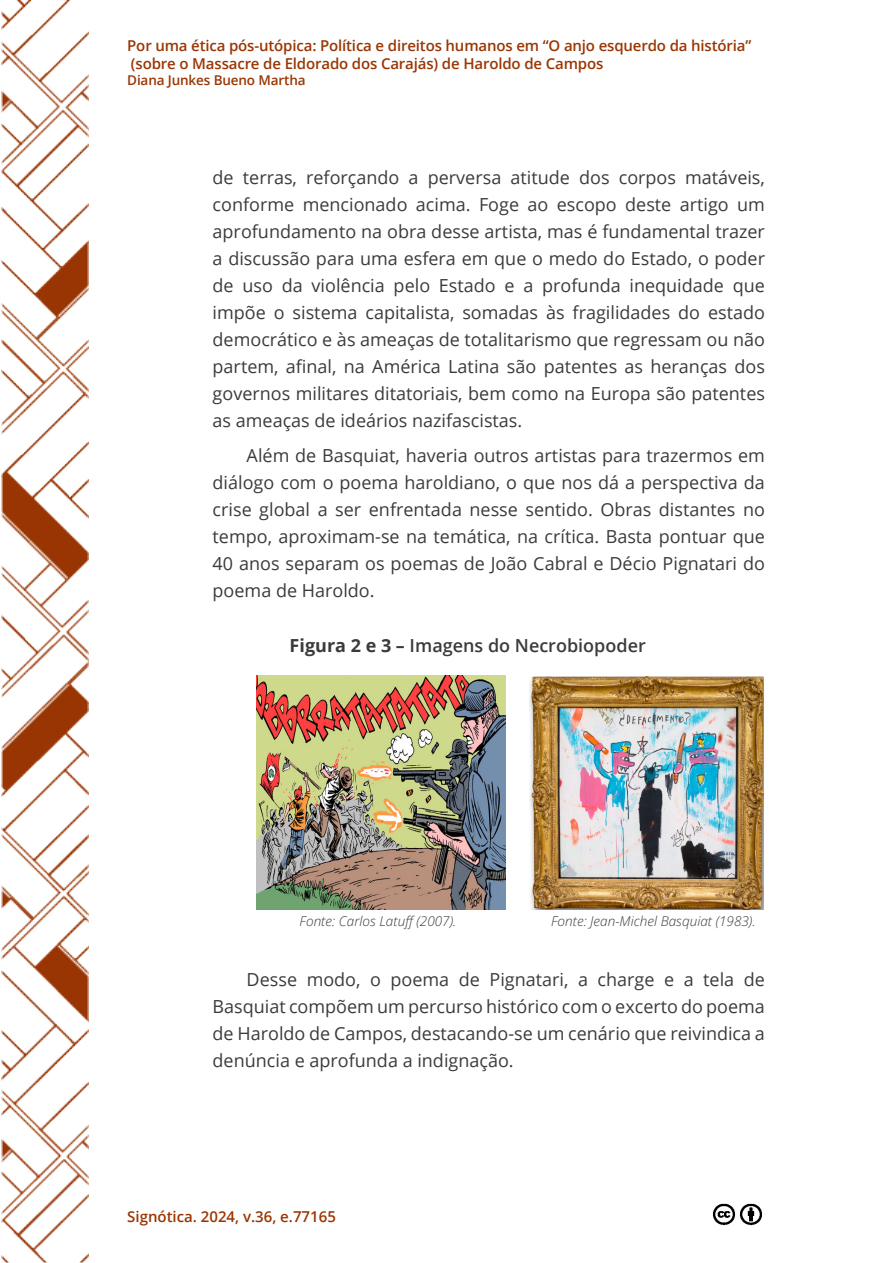
<style>
.page{position:relative;width:893px;height:1263px;background:#fff}
.page>*{position:absolute;margin:0;border:0;box-sizing:border-box;transform-origin:0 0}
.t1{font:18px/27px "Open Sans";color:#3c3b3b;text-align:justify}
.t2{font:600 18px "Open Sans";color:#3c3b3b}
.t3{font:600 15px/18px "Open Sans";letter-spacing:-.01em;color:#993603}
.t4{font:italic 13.5px "Open Sans";color:#3c3b3b}
.t5{font:600 13.5px "Open Sans";letter-spacing:-.01em;color:#993603}
.s1{font-weight:700}
</style>
<div class="page">
<img style="left:1px;top:0;width:87px;height:1263px">
<img style="left:713px;top:1203px;width:22px;height:23px">
<img style="left:740px;top:1203px;width:22px;height:23px">
<img style="left:257px;top:675px;width:248px;height:235px">
<img style="left:530px;top:676px;width:234px;height:234px">
<p class="t3" style="left:127px;top:36px;width:626px">Por uma ética pós-utópica: Política e direitos humanos em “O anjo esquerdo da história” (sobre o Massacre de Eldorado dos Carajás) de Haroldo de Campos</p>
<p class="t5" style="left:127px;top:71px;width:180px">Diana Junkes Bueno Martha</p>
<p class="t1" style="left:213px;top:163px;width:554px">de terras, reforçando a perversa atitude dos corpos matáveis, conforme mencionado acima. Foge ao escopo deste artigo um aprofundamento na obra desse artista, mas é fundamental trazer a discussão para uma esfera em que o medo do Estado, o poder de uso da violência pelo Estado e a profunda inequidade que impõe o sistema capitalista, somadas às fragilidades do estado democrático e às ameaças de totalitarismo que regressam ou não partem, afinal, na América Latina são patentes as heranças dos governos militares ditatoriais, bem como na Europa são patentes as ameaças de ideários nazifascistas.</p>
<p class="t1" style="left:213px;top:442px;width:554px;text-indent:34px">Além de Basquiat, haveria outros artistas para trazermos em diálogo com o poema haroldiano, o que nos dá a perspectiva da crise global a ser enfrentada nesse sentido. Obras distantes no tempo, aproximam-se na temática, na crítica. Basta pontuar que 40 anos separam os poemas de João Cabral e Décio Pignatari do poema de Haroldo.</p>
<p class="t2" style="left:290px;top:633px;width:358px"><span class="s1">Figura 2 e 3 –</span> Imagens do Necrobiopoder</p>
<p class="t4" style="left:300px;top:911px;width:158px">Fonte: Carlos Latuff (2007).</p>
<p class="t4" style="left:551px;top:911px;width:206px">Fonte: Jean-Michel Basquiat (1983).</p>
<p class="t1" style="left:213px;top:965px;width:554px;text-indent:34px">Desse modo, o poema de Pignatari, a charge e a tela de Basquiat compõem um percurso histórico com o excerto do poema de Haroldo de Campos, destacando-se um cenário que reivindica a denúncia e aprofunda a indignação.</p>
<p class="t3" style="left:127px;top:1207px;width:210px">Signótica. 2024, v.36, e.77165</p>
</div>
